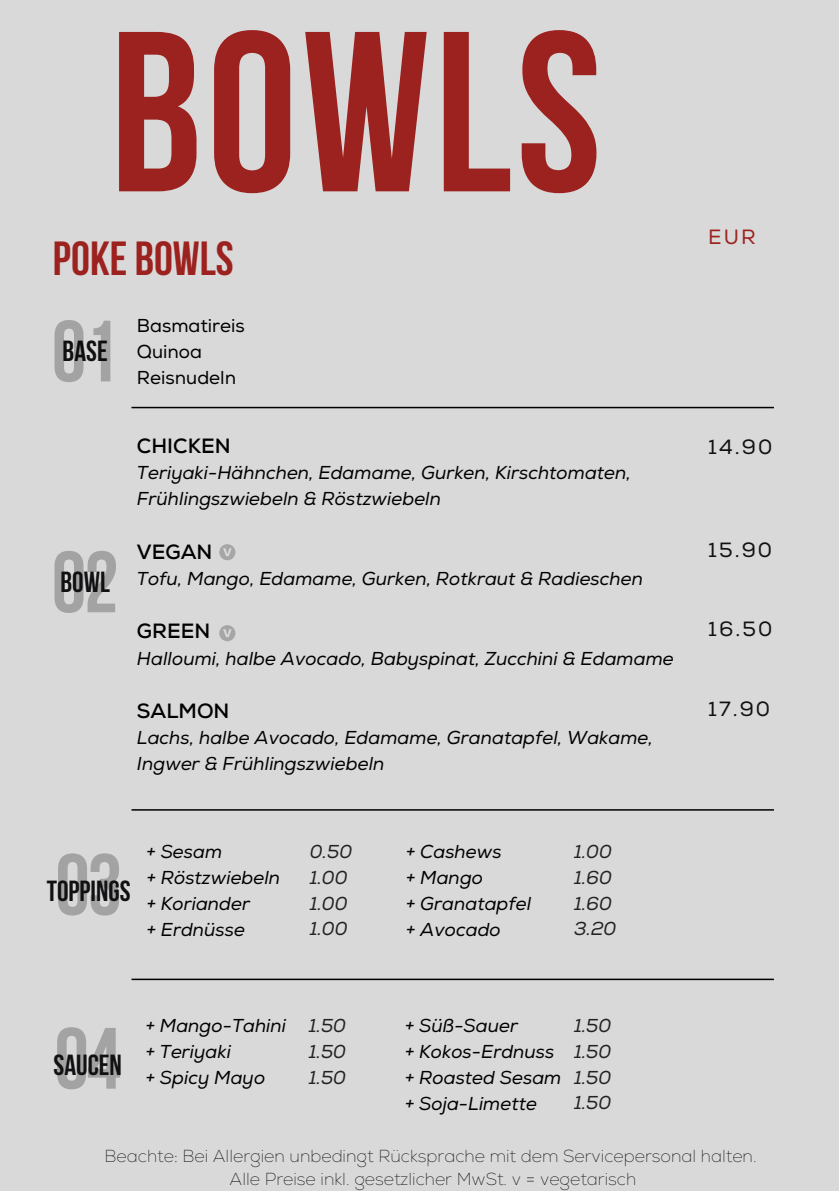
<style>
.page{position:relative;width:839px;height:1191px;background:#fff}
.page>*{position:absolute;margin:0;border:0;box-sizing:border-box;transform-origin:0 0}
.t1{font:700 227.8px "Bebas Neue";letter-spacing:.02em;color:#9c221f}
.t2{font:700 86.8px "Bebas Neue";letter-spacing:-.025em;color:#000}
.t3{font:700 47.6px "Bebas Neue";color:#9c221f}
.t4{font:700 29px "Bebas Neue";color:#111012}
.t5{font:700 20.6px "Nexa";color:#000}
.t6{font:20.6px "Nexa";letter-spacing:.1em;color:#111012}
.t7{font:20.6px "Nexa";color:#9c221f}
.t8{font:italic 18.6px/26px "Nexa";color:#000}
.t9{font:italic 18.6px/25.6px "Nexa";color:#222}
.t10{font:18.6px/26px "Nexa";color:#000}
.t11{font:100 17.4px/23.2px "Nexa";color:#111012;text-align:center}
</style>
<div class="page">
<div style="left:0;top:0;width:838px;height:1191px;background:#d9d9d9"></div>
<hr style="left:131px;top:407px;width:642px;height:1px;background:#000">
<hr style="left:131px;top:809px;width:642px;height:2px;background:#000">
<hr style="left:131px;top:979px;width:642px;height:1px;background:#000">
<svg style="left:219px;top:544px;width:16px;height:16px"></svg>
<svg style="left:219px;top:625px;width:16px;height:16px"></svg>
<h1 class="t1" style="left:110px;top:-12px;width:493px">BOWLS</h1>
<h3 class="t3" style="left:53px;top:232px;width:182px">POKE BOWLS</h3>
<h2 class="t2" style="left:52px;top:304px;width:68px">01</h2>
<h3 class="t4" style="left:63px;top:335px;width:47px">BASE</h3>
<p class="t10" style="left:137px;top:313px;width:109px">Basmatireis<br>Quinoa</p>
<p class="t10" style="left:137px;top:365px;width:101px">Reisnudeln</p>
<h2 class="t2" style="left:52px;top:535px;width:68px">02</h2>
<h3 class="t4" style="left:60px;top:566px;width:51px">BOWL</h3>
<p class="t5" style="left:137px;top:433px;width:95px">CHICKEN</p>
<p class="t8" style="left:137px;top:460px;width:495px">Teriyaki-Hähnchen, Edamame, Gurken, Kirschtomaten,<br>Frühlingszwiebeln &amp; Röstzwiebeln</p>
<p class="t5" style="left:137px;top:539px;width:77px">VEGAN</p>
<p class="t8" style="left:137px;top:566px;width:507px">Tofu, Mango, Edamame, Gurken, Rotkraut &amp; Radieschen</p>
<p class="t5" style="left:137px;top:618px;width:75px">GREEN</p>
<p class="t8" style="left:137px;top:645px;width:538px">Halloumi, halbe Avocado, Babyspinat, Zucchini &amp; Edamame</p>
<p class="t5" style="left:137px;top:698px;width:94px">SALMON</p>
<p class="t8" style="left:137px;top:725px;width:517px">Lachs, halbe Avocado, Edamame, Granatapfel, Wakame,<br>Ingwer &amp; Frühlingszwiebeln</p>
<h2 class="t2" style="left:55px;top:837px;width:68px">03</h2>
<p class="t8" style="left:147px;top:839px;width:135px">+ Sesam<br>+ Röstzwiebeln + Koriander<br>+ Erdnüsse</p>
<p class="t9" style="left:310px;top:839px;width:44px">0.50<br>1.00<br>1.00<br>1.00</p>
<p class="t8" style="left:406px;top:839px;width:127px">+ Cashews<br>+ Mango<br>+ Granatapfel + Avocado</p>
<p class="t9" style="left:574px;top:839px;width:44px">1.00<br>1.60<br>1.60<br>3.20</p>
<h3 class="t4" style="left:47px;top:875px;width:85px">TOPPINGS</h3>
<h2 class="t2" style="left:54px;top:1011px;width:68px">04</h2>
<p class="t8" style="left:146px;top:1013px;width:142px">+ Mango-Tahini + Teriyaki<br>+ Spicy Mayo</p>
<p class="t9" style="left:309px;top:1013px;width:39px;text-align:justify">1.50<br>1.50<br>1.50</p>
<p class="t8" style="left:405px;top:1013px;width:158px">+ Süß-Sauer<br>+ Kokos-Erdnuss + Roasted Sesam + Soja-Limette</p>
<p class="t9" style="left:574px;top:1013px;width:39px;text-align:justify">1.50<br>1.50<br>1.50<br>1.50</p>
<h3 class="t4" style="left:54px;top:1049px;width:70px">SAUCEN</h3>
<p class="t7" style="left:708px;top:225px;width:49px">EUR</p>
<p class="t6" style="left:708px;top:434px;width:65px">14.90</p>
<p class="t6" style="left:708px;top:538px;width:65px">15.90</p>
<p class="t6" style="left:708px;top:617px;width:65px">16.50</p>
<p class="t6" style="left:708px;top:697px;width:63px">17.90</p>
<p class="t11" style="left:105px;top:1145px;width:653px">Beachte: Bei Allergien unbedingt Rücksprache mit dem Servicepersonal halten.<br>Alle Preise inkl. gesetzlicher MwSt. v = vegetarisch</p>
</div>
